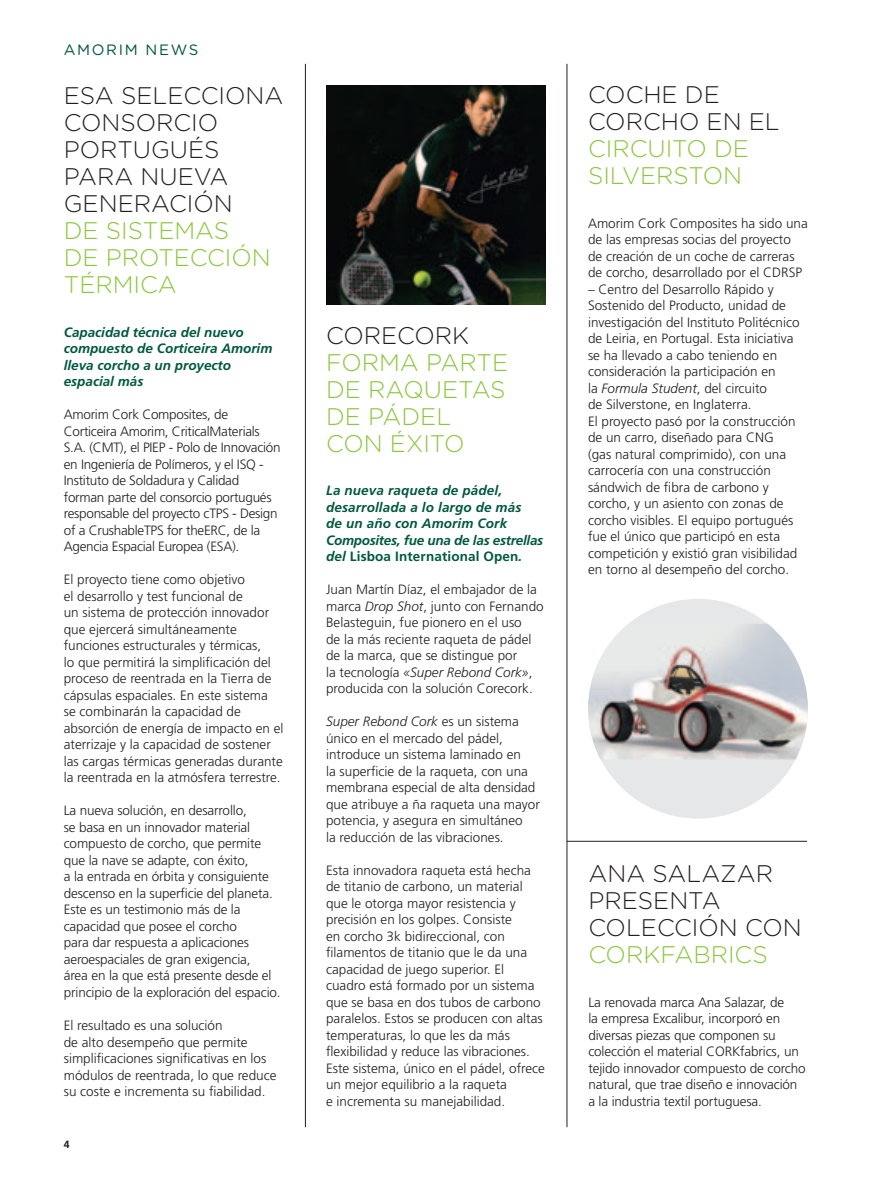
<style>
.page{position:relative;width:872px;height:1191px;background:#fff}
.page>*{position:absolute;margin:0;border:0;box-sizing:border-box;transform-origin:0 0}
.t1{font:300 24px/27px "Gotham Rounded";color:#231f20}
.t2{font:300 24px/27px "Gotham Rounded";color:#8bc63e}
.t3{font:15px "Gotham Rounded";letter-spacing:.115em;color:#005840}
.t4{font:300 13.5px/16.5px "Frutiger LT Std";color:#231f20}
.t5{font:300 13.5px/16.5px "Frutiger LT Std";letter-spacing:-.02em;color:#231f20}
.t6{font:italic 700 13.5px/16.5px "Frutiger LT Std";color:#005840}
.t7{font:700 10.5px "Frutiger LT Std";color:#231f20}
.s1{font-style:normal}
.s2{font-style:italic}
</style>
<div class="page">
<hr style="left:566px;top:64px;width:1px;height:1063px;background:#231f20">
<hr style="left:305px;top:64px;width:1px;height:1063px;background:#231f20">
<hr style="left:567px;top:841px;width:240px;height:1px;background:#231f20">
<div style="left:588px;top:599px;width:220px;height:219px;background:#e6e7e9;border-radius:50%"></div>
<img style="left:588px;top:623px;width:220px;height:136px">
<img style="left:326px;top:85px;width:220px;height:220px">
<p class="t3" style="left:64px;top:39px;width:136px">AMORIM NEWS</p>
<h1 class="t1" style="left:64px;top:81px;width:218px;text-indent:120px">CCIONA<br>CONSORCIO<br>PORTU</h1>
<h1 class="t1" style="left:64px;top:81px;width:88px">ESA SELE</h1>
<h1 class="t1" style="left:151px;top:135px;width:70px">GUÉS</h1>
<h1 class="t1" style="left:64px;top:162px;width:33px">PARA</h1>
<h1 class="t1" style="left:141px;top:162px;width:87px">NUEVA</h1>
<h1 class="t1" style="left:64px;top:189px;width:72px">GENERA</h1>
<h1 class="t1" style="left:169px;top:189px;width:65px">CIÓN</h1>
<h1 class="t2" style="left:64px;top:216px;width:98px">DE SISTEMA</h1>
<h1 class="t2" style="left:214px;top:216px;width:17px">S</h1>
<h1 class="t2" style="left:64px;top:243px;width:76px">DE PROTE</h1>
<h1 class="t2" style="left:190px;top:243px;width:82px">CCIÓN</h1>
<h1 class="t2" style="left:64px;top:270px;width:46px">TÉRMI</h1>
<h1 class="t2" style="left:140px;top:270px;width:35px">CA</h1>
<p class="t6" style="left:64px;top:324px;width:210px">Capacidad técnica del nuevo compuesto de Corticeira Amorim lleva corcho a un proyecto espacial más</p>
<p class="t5" style="left:64px;top:407px;width:218px">Amorim Cork Composites, de Corticeira Amorim, CriticalMaterials S.A. (CMT), el PIEP - Polo de Innovación en Ingeniería de Polímeros, y el ISQ - Instituto de Soldadura y Calidad forman parte del consorcio portugués responsable del proyecto cTPS - Design of a CrushableTPS for theERC, de la Agencia Espacial Europea (ESA).</p>
<p class="t4" style="left:64px;top:571px;width:221px">El proyecto tiene como objetivo<br>el desarrollo y test funcional de<br>un sistema de protección innovador que ejercerá simultáneamente funciones estructurales y térmicas,<br>lo que permitirá la simplificación del proceso de reentrada en la Tierra de cápsulas espaciales. En este sistema<br>se combinarán la capacidad de absorción de energía de impacto en el aterrizaje y la capacidad de sostener las cargas térmicas generadas durante la reentrada en la atmósfera terrestre.</p>
<p class="t4" style="left:64px;top:802px;width:218px">La nueva solución, en desarrollo,<br>se basa en un innovador material compuesto de corcho, que permite que la nave se adapte, con éxito,<br>a la entrada en órbita y consiguiente descenso en la superficie del planeta.<br>Este es un testimonio más de la capacidad que posee el corcho<br>para dar respuesta a aplicaciones aeroespaciales de gran exigencia,<br>área en la que está presente desde el principio de la exploración del espacio.</p>
<p class="t4" style="left:64px;top:1017px;width:214px">El resultado es una solución<br>de alto desempeño que permite simplificaciones significativas en los módulos de reentrada, lo que reduce su coste e incrementa su fiabilidad.</p>
<p class="t7" style="left:64px;top:1138px;width:7px">4</p>
<h1 class="t1" style="left:326px;top:320px;width:36px">CORE</h1>
<h1 class="t1" style="left:397px;top:320px;width:74px">COR K</h1>
<h1 class="t2" style="left:326px;top:347px;width:35px">FORMA</h1>
<h1 class="t2" style="left:326px;top:347px;width:163px;text-indent:100px">PARTE<br>DE RAQUETAS<br>DE PÁDEL<br>CON ÉXITO</h1>
<p class="t6" style="left:326px;top:482px;width:219px">La nueva raqueta de pádel, desarrollada a lo largo de más<br>de un año con Amorim Cork<br>Composites, fue una de las estrellas del <span class="s1">Lisboa International Open</span>.</p>
<p class="t4" style="left:326px;top:581px;width:219px">Juan Martín Díaz, el embajador de la marca <span class="s2">Drop Shot</span>, junto con Fernando Belasteguin, fue pionero en el uso<br>de la más reciente raqueta de pádel de la marca, que se distingue por<br>la tecnología <span class="s2">«Super Rebond Cork»</span>, producida con la solución Corecork.</p>
<p class="t4" style="left:326px;top:713px;width:215px"><span class="s2">Super Rebond Cork</span> es un sistema único en el mercado del pádel, introduce un sistema laminado en<br>la superficie de la raqueta, con una membrana especial de alta densidad que atribuye a ña raqueta una mayor potencia, y asegura en simultáneo<br>la reducción de las vibraciones.</p>
<p class="t4" style="left:326px;top:862px;width:220px">Esta innovadora raqueta está hecha de titanio de carbono, un material que le otorga mayor resistencia y precisión en los golpes. Consiste<br>en corcho 3k bidireccional, con filamentos de titanio que le da una capacidad de juego superior. El cuadro está formado por un sistema que se basa en dos tubos de carbono paralelos. Estos se producen con altas temperaturas, lo que les da más flexibilidad y reduce las vibraciones.<br>Este sistema, único en el pádel, ofrece un mejor equilibrio a la raqueta<br>e incrementa su manejabilidad.</p>
<h1 class="t1" style="left:588px;top:80px;width:176px">COCHE DE<br>CORCHO EN EL</h1>
<h1 class="t2" style="left:588px;top:134px;width:75px">CIRCUITO</h1>
<h1 class="t2" style="left:588px;top:134px;width:156px;text-indent:126px">DE<br>SILVERSTON</h1>
<p class="t4" style="left:588px;top:215px;width:221px">Amorim Cork Composites ha sido una de las empresas socias del proyecto de creación de un coche de carreras de corcho, desarrollado por el CDRSP</p>
<p class="t4" style="left:588px;top:281px;width:213px">– Centro del Desarrollo Rápido y Sostenido del Producto, unidad de investigación del Instituto Politécnico de Leiria, en Portugal. Esta iniciativa se ha llevado a cabo teniendo en consideración la participación en<br>la <span class="s2">Formula Student</span>, del circuito<br>de Silverstone, en Inglaterra.<br>El proyecto pasó por la construcción de un carro, diseñado para CNG (gas natural comprimido), con una carrocería con una construcción sándwich de fibra de carbono y corcho, y un asiento con zonas de corcho visibles. El equipo portugués fue el único que participó en esta competición y existió gran visibilidad en torno al desempeño del corcho.</p>
<h1 class="t1" style="left:588px;top:859px;width:97px">ANA SALA</h1>
<h1 class="t1" style="left:720px;top:859px;width:35px">ZAR</h1>
<h1 class="t1" style="left:588px;top:886px;width:116px">PRESENTA<br>COLE</h1>
<h1 class="t1" style="left:657px;top:913px;width:146px">CCIÓN CON</h1>
<h1 class="t2" style="left:588px;top:940px;width:181px">CORKFABRICS</h1>
<p class="t4" style="left:588px;top:994px;width:219px">La renovada marca Ana Salazar, de<br>la empresa Excalibur, incorporó en diversas piezas que componen su colección el material CORKfabrics, un tejido innovador compuesto de corcho natural, que trae diseño e innovación a la industria textil portuguesa.</p>
</div>
